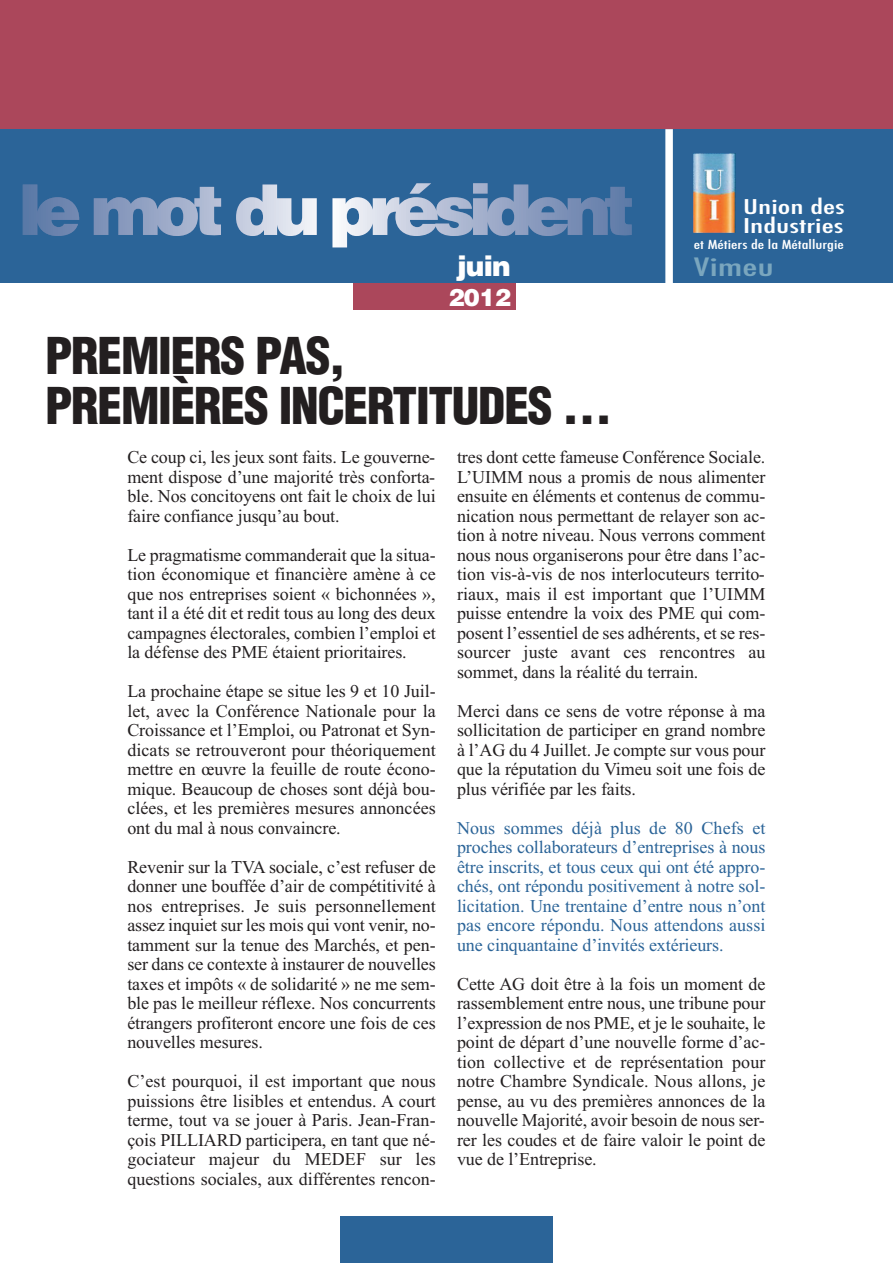
<style>
.page{position:relative;width:893px;height:1263px;background:#fff}
.page>*{position:absolute;margin:0;border:0;box-sizing:border-box;transform-origin:0 0}
.t1{font:900 condensed 49.5px/49.5px "Helvetica";letter-spacing:-.025em;color:#231f20}
.t2{font:900 27.9px "Helvetica";color:#fff}
.t3{font:500 condensed 24.6px "Futura";color:#7aa6be;scale:1.65 1}
.t4{font:900 24px "Helvetica";color:#fff}
.t5{font:500 condensed 19.8px/19.5px "Futura";color:#fff;scale:1.65 1}
.t6{font:18px/19.5px "Times New Roman";letter-spacing:-.005em;color:#231f20;text-align:justify}
.t7{font:18px/19.5px "Times New Roman";letter-spacing:-.005em;color:#2b6498;text-align:justify}
.t8{font:500 condensed 12.15px "Futura";color:#fff;scale:1.43 1}
</style>
<div class="page">
<div style="left:354px;top:252px;width:162px;height:58px;background:#ab475b"></div>
<div style="left:0;top:0;width:893px;height:140px;background:#ab475b"></div>
<div style="left:0;top:129px;width:893px;height:153px;background:#2b6498"></div>
<svg style="left:23px;top:183px;width:609px;height:64px"></svg>
<div style="left:665px;top:129px;width:8px;height:155px;background:#fff"></div>
<div style="left:340px;top:1216px;width:213px;height:47px;background:#2b6498"></div>
<img style="left:694px;top:154px;width:41px;height:79px">
<h2 class="t2" style="left:457px;top:250px;width:55px">juin</h2>
<h3 class="t4" style="left:448px;top:284px;width:64px">2012</h3>
<h1 class="t1" style="left:45px;top:332px;width:569px">PREMIERS PAS,<br>PREMIÈRES INCERTITUDES …</h1>
<p class="t5" style="left:743px;top:197px;width:63px">Union des<br>Industries</p>
<h3 class="t3" style="left:694px;top:253px;width:50px">Vimeu</h3>
<p class="t8" style="left:694px;top:238px;width:106px">et Métiers de la Métallurgie</p>
<p class="t6" style="left:127px;top:447px;width:310px">Ce coup ci, les jeux sont faits. Le gouverne&shy;ment dispose d’une majorité très conforta&shy;ble. Nos concitoyens ont fait le choix de lui faire confiance jusqu’au bout.</p>
<p class="t6" style="left:127px;top:545px;width:310px">Le pragmatisme commanderait que la situa&shy;tion économique et financière amène à ce que nos entreprises soient « bichonnées », tant il a été dit et redit tous au long des deux campagnes électorales, combien l’emploi et la défense des PME étaient prioritaires.</p>
<p class="t6" style="left:127px;top:681px;width:310px">La prochaine étape se situe les 9 et 10 Juil&shy;let, avec la Conférence Nationale pour la Croissance et l’Emploi, ou Patronat et Syn&shy;dicats se retrouveront pour théoriquement mettre en œuvre la feuille de route écono&shy;mique. Beaucoup de choses sont déjà bou&shy;clées, et les premières mesures annoncées ont du mal à nous convaincre.</p>
<p class="t6" style="left:127px;top:857px;width:310px">Revenir sur la TVA sociale, c’est refuser de donner une bouffée d’air de compétitivité à nos entreprises. Je suis personnellement assez inquiet sur les mois qui vont venir, no&shy;tamment sur la tenue des Marchés, et pen&shy;ser dans ce contexte à instaurer de nouvelles taxes et impôts « de solidarité » ne me sem&shy;ble pas le meilleur réflexe. Nos concurrents étrangers profiteront encore une fois de ces nouvelles mesures.</p>
<p class="t6" style="left:127px;top:1071px;width:310px">C’est pourquoi, il est important que nous puissions être lisibles et entendus. A court terme, tout va se jouer à Paris. Jean-Fran&shy;çois PILLIARD participera, en tant que né&shy;gociateur majeur du MEDEF sur les questions sociales, aux différentes rencon-</p>
<p class="t6" style="left:457px;top:447px;width:310px">tres dont cette fameuse Conférence Sociale.<br>L’UIMM nous a promis de nous alimenter ensuite en éléments et contenus de commu&shy;nication nous permettant de relayer son ac&shy;tion à notre niveau. Nous verrons comment nous nous organiserons pour être dans l’ac&shy;tion vis-à-vis de nos interlocuteurs territo&shy;riaux, mais il est important que l’UIMM puisse entendre la voix des PME qui com&shy;posent l’essentiel de ses adhérents, et se res&shy;sourcer juste avant ces rencontres au sommet, dans la réalité du terrain.</p>
<p class="t6" style="left:457px;top:701px;width:310px">Merci dans ce sens de votre réponse à ma sollicitation de participer en grand nombre à l’AG du 4 Juillet. Je compte sur vous pour que la réputation du Vimeu soit une fois de plus vérifiée par les faits.</p>
<p class="t7" style="left:457px;top:818px;width:310px">Nous sommes déjà plus de 80 Chefs et proches collaborateurs d’entreprises à nous être inscrits, et tous ceux qui ont été appro&shy;chés, ont répondu positivement à notre sol&shy;licitation. Une trentaine d’entre nous n’ont pas encore répondu. Nous attendons aussi une cinquantaine d’invités extérieurs.</p>
<p class="t6" style="left:457px;top:974px;width:310px">Cette AG doit être à la fois un moment de rassemblement entre nous, une tribune pour l’expression de nos PME, et je le souhaite, le point de départ d’une nouvelle forme d’ac&shy;tion collective et de représentation pour notre Chambre Syndicale. Nous allons, je pense, au vu des premières annonces de la nouvelle Majorité, avoir besoin de nous ser&shy;rer les coudes et de faire valoir le point de vue de l’Entreprise.</p>
</div>
